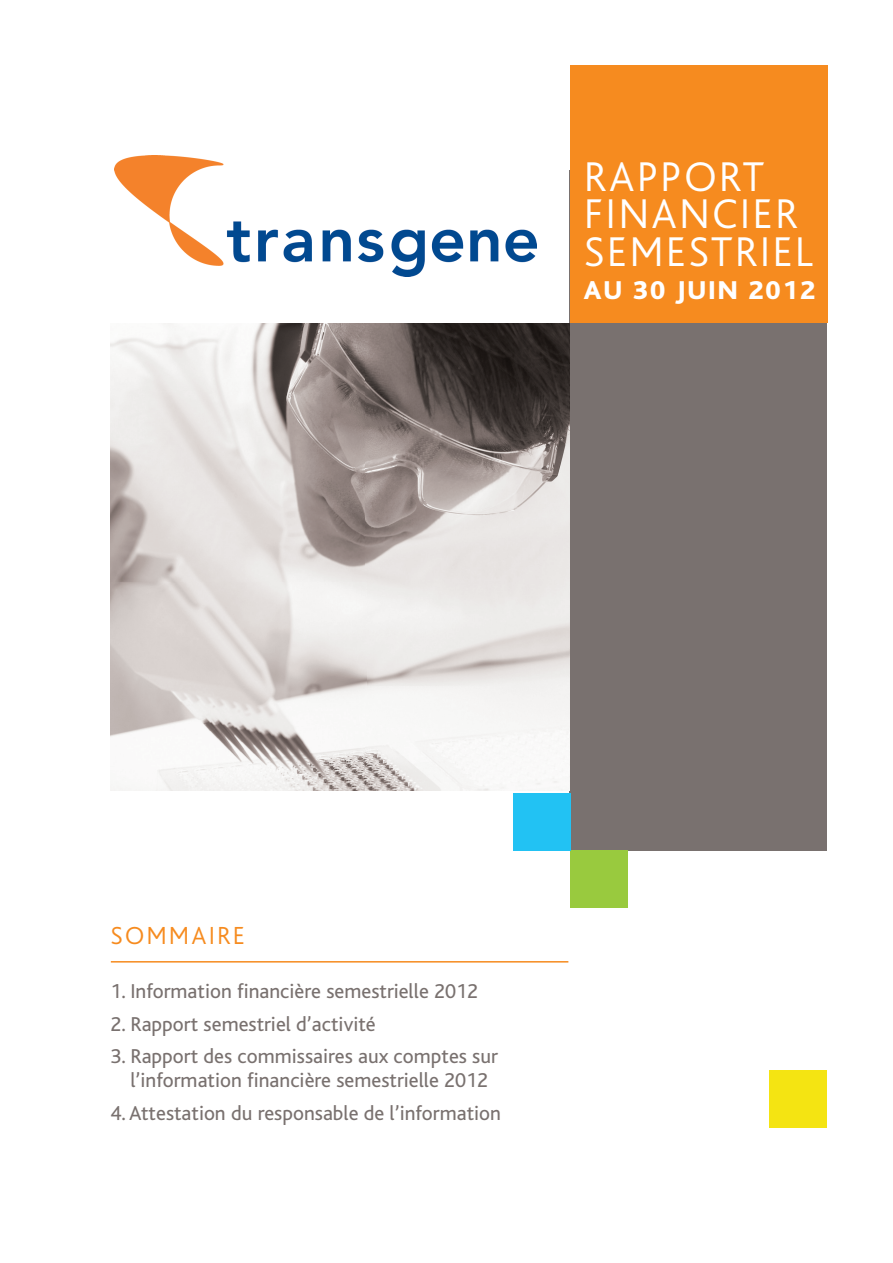
<style>
.page{position:relative;width:893px;height:1263px;background:#fff}
.page>*{position:absolute;margin:0;border:0;box-sizing:border-box;transform-origin:0 0}
.t1{font:300 43.5px/38px "Bliss";letter-spacing:.05em;color:#fff}
.t2{font:800 27px "Bliss";letter-spacing:.08em;color:#fff}
.t3{font:300 25.8px "Bliss";letter-spacing:.08em;color:#f68b1f}
.t4{font:21px/24px "Bliss";color:#79716f;text-align:center}
</style>
<div class="page">
<div style="left:570px;top:170px;width:257px;height:680px;background:#79716f"></div>
<img style="left:115px;top:155px;width:422px;height:121px">
<hr style="left:111px;top:961px;width:457px;height:1px;background:#f68b1f">
<div style="left:570px;top:65px;width:258px;height:258px;background:#f68b1f"></div>
<img style="left:111px;top:323px;width:459px;height:468px">
<div style="left:770px;top:1070px;width:57px;height:58px;background:#f4e412"></div>
<div style="left:570px;top:850px;width:58px;height:58px;background:#99ca3e"></div>
<div style="left:513px;top:793px;width:57px;height:57px;background:#22c2f3"></div>
<h1 class="t1" style="left:584px;top:158px;width:231px">RAPPORT<br>FINANCIER<br>SEMESTRIEL</h1>
<p class="t2" style="left:584px;top:277px;width:233px">AU 30 JUIN 2012</p>
<p class="t3" style="left:111px;top:922px;width:136px">SOMMAIRE</p>
<p class="t4" style="left:111px;top:980px;width:369px">1. Information financière semestrielle 2012</p>
<p class="t4" style="left:111px;top:1012px;width:267px">2. Rapport semestriel d’activité</p>
<p class="t4" style="left:111px;top:1045px;width:389px">3. Rapport des commissaires aux comptes sur l’information financière semestrielle 2012</p>
<p class="t4" style="left:111px;top:1101px;width:392px">4. Attestation du responsable de l’information</p>
</div>
